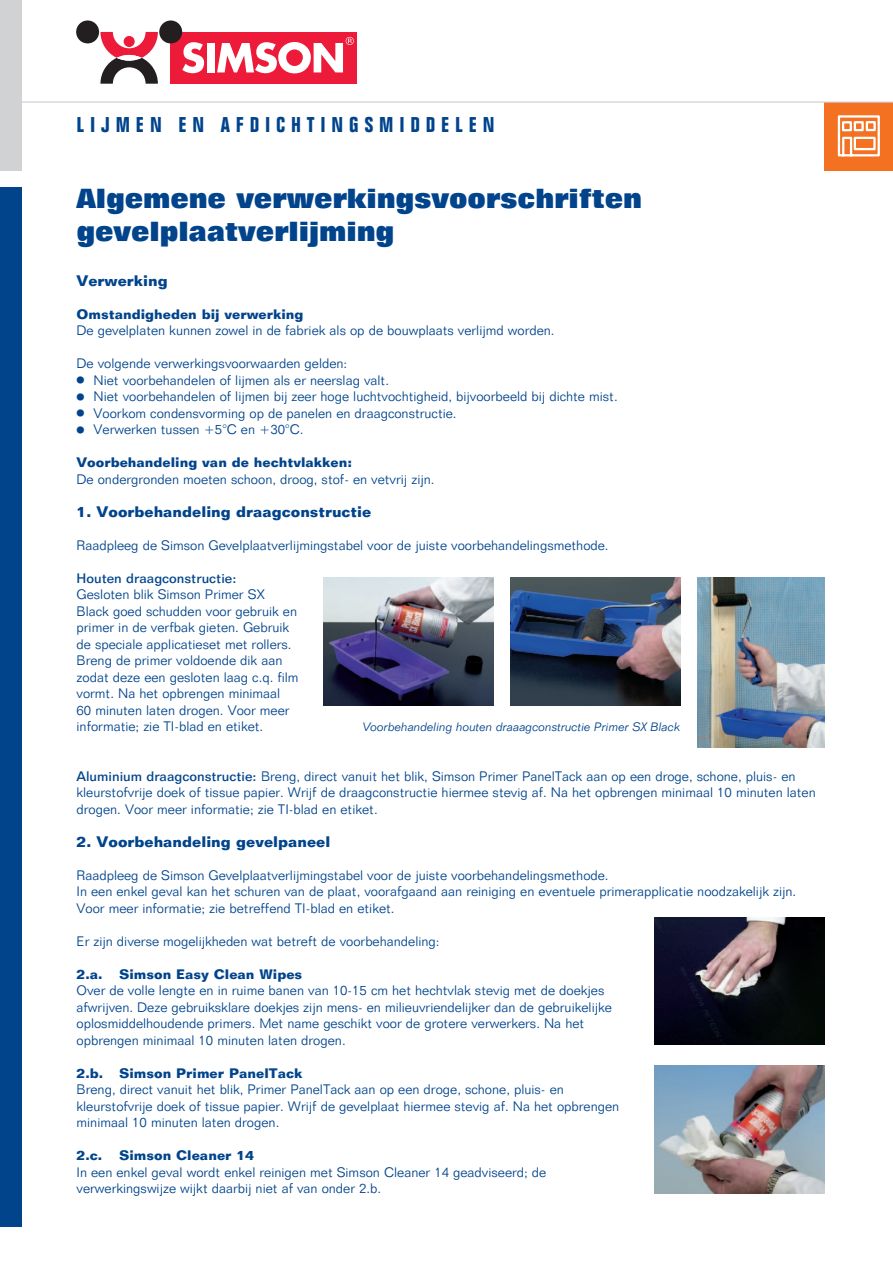
<style>
.page{position:relative;width:893px;height:1263px;background:#fff}
.page>*{position:absolute;margin:0;border:0;box-sizing:border-box;transform-origin:0 0}
.t1{font:800 27px/33px "Folio BT";letter-spacing:-.005em;color:#01448c}
.t2{font:700 condensed 21px "Folio BT";letter-spacing:.275em;color:#01448c}
.t3{font:700 15px "Folio BT";color:#01448c}
.t4{font:300 13.5px/16.5px "Folio BT";color:#01448c}
.t5{font:700 13.5px "Folio BT";color:#01448c}
.t6{font:500 13.5px "Folio BT";color:#01448c}
.t7{font:italic 300 12px "Folio BT";color:#01448c}
.s1{font-family:"Universal Newswith Comm Pi";font-weight:400;font-size:9px}
.s2{font-weight:500}
</style>
<div class="page">
<div style="left:825px;top:102px;width:68px;height:68px;background:#f37121"></div>
<svg style="left:837px;top:115px;width:43px;height:42px"></svg>
<div style="left:0;top:0;width:21px;height:170px;background:#d1d2d4"></div>
<div style="left:0;top:187px;width:21px;height:1039px;background:#01448c"></div>
<hr style="left:0;top:101px;width:893px;height:2px;background:#d1d2d4">
<div style="left:171px;top:32px;width:186px;height:52px;background:#ed1a3a"></div>
<svg style="left:182px;top:42px;width:22px;height:31px"></svg>
<div style="left:207px;top:43px;width:8px;height:29px;background:#fff"></div>
<svg style="left:100px;top:32px;width:58px;height:52px"></svg>
<div style="left:124px;top:36px;width:11px;height:11px;background:#ed1a3a;border-radius:50%"></div>
<div style="left:159px;top:20px;width:23px;height:23px;background:#231f20;border-radius:50%"></div>
<div style="left:76px;top:20px;width:23px;height:23px;background:#231f20;border-radius:50%"></div>
<svg style="left:117px;top:55px;width:25px;height:6px"></svg>
<svg style="left:217px;top:37px;width:137px;height:36px"></svg>
<img style="left:323px;top:578px;width:170px;height:127px">
<img style="left:510px;top:578px;width:170px;height:127px">
<img style="left:697px;top:578px;width:128px;height:170px">
<img style="left:655px;top:1066px;width:170px;height:127px">
<img style="left:655px;top:917px;width:170px;height:128px">
<h2 class="t2" style="left:77px;top:111px;width:420px">LIJMEN EN AFDICHTINGSMIDDELEN</h2>
<h1 class="t1" style="left:77px;top:182px;width:567px">Algemene verwerkingsvoorschriften gevelplaatverlijming</h1>
<p class="t3" style="left:77px;top:271px;width:93px">Verwerking</p>
<p class="t5" style="left:77px;top:306px;width:228px">Omstandigheden bij verwerking</p>
<p class="t4" style="left:77px;top:322px;width:480px">De gevelplaten kunnen zowel in de fabriek als op de bouwplaats verlijmd worden.</p>
<p class="t4" style="left:77px;top:355px;width:543px">De volgende verwerkingsvoorwaarden gelden:<br><span class="s1">V</span> Niet voorbehandelen of lijmen als er neerslag valt.<br><span class="s1">V</span> Niet voorbehandelen of lijmen bij zeer hoge luchtvochtigheid, bijvoorbeeld bij dichte mist.<br><span class="s1">V</span> Voorkom condensvorming op de panelen en draagconstructie.<br><span class="s1">V</span> Verwerken tussen +5°C en +30°C.</p>
<p class="t5" style="left:77px;top:454px;width:277px">Voorbehandeling van de hechtvlakken:</p>
<p class="t4" style="left:77px;top:471px;width:359px">De ondergronden moeten schoon, droog, stof- en vetvrij zijn.</p>
<p class="t3" style="left:77px;top:502px;width:296px">1. Voorbehandeling draagconstructie</p>
<p class="t4" style="left:77px;top:537px;width:534px">Raadpleeg de Simson Gevelplaatverlijmingstabel voor de juiste voorbehandelingsmethode.</p>
<p class="t6" style="left:77px;top:570px;width:161px">Houten draagconstructie:</p>
<p class="t4" style="left:77px;top:586px;width:224px">Gesloten blik Simson Primer SX Black goed schudden voor gebruik en primer in de verfbak gieten. Gebruik de speciale applicatieset met rollers.<br>Breng de primer voldoende dik aan zodat deze een gesloten laag c.q. film vormt. Na het opbrengen minimaal<br>60 minuten laten drogen. Voor meer informatie; zie TI-blad en etiket.</p>
<p class="t4" style="left:77px;top:768px;width:741px"><span class="s2">Aluminium draagconstructie:</span> Breng, direct vanuit het blik, Simson Primer PanelTack aan op een droge, schone, pluis- en kleurstofvrije doek of tissue papier. Wrijf de draagconstructie hiermee stevig af. Na het opbrengen minimaal 10 minuten laten drogen. Voor meer informatie; zie TI-blad en etiket.</p>
<p class="t3" style="left:77px;top:832px;width:255px">2. Voorbehandeling gevelpaneel</p>
<p class="t4" style="left:77px;top:867px;width:721px">Raadpleeg de Simson Gevelplaatverlijmingstabel voor de juiste voorbehandelingsmethode.<br>In een enkel geval kan het schuren van de plaat, voorafgaand aan reiniging en eventuele primerapplicatie noodzakelijk zijn.<br>Voor meer informatie; zie betreffend TI-blad en etiket.</p>
<p class="t4" style="left:77px;top:933px;width:364px">Er zijn diverse mogelijkheden wat betreft de voorbehandeling:</p>
<p class="t5" style="left:77px;top:966px;width:227px">2.a. Simson Easy Clean Wipes</p>
<p class="t4" style="left:77px;top:982px;width:537px">Over de volle lengte en in ruime banen van 10-15 cm het hechtvlak stevig met de doekjes afwrijven. Deze gebruiksklare doekjes zijn mens- en milieuvriendelijker dan de gebruikelijke oplosmiddelhoudende primers. Met name geschikt voor de grotere verwerkers. Na het opbrengen minimaal 10 minuten laten drogen.</p>
<p class="t5" style="left:77px;top:1065px;width:228px">2.b. Simson Primer PanelTack</p>
<p class="t4" style="left:77px;top:1081px;width:544px">Breng, direct vanuit het blik, Primer PanelTack aan op een droge, schone, pluis- en kleurstofvrije doek of tissue papier. Wrijf de gevelplaat hiermee stevig af. Na het opbrengen minimaal 10 minuten laten drogen.</p>
<p class="t5" style="left:77px;top:1147px;width:179px">2.c. Simson Cleaner 14</p>
<p class="t4" style="left:77px;top:1164px;width:471px">In een enkel geval wordt enkel reinigen met Simson Cleaner 14 geadviseerd; de verwerkingswijze wijkt daarbij niet af van onder 2.b.</p>
<p class="t7" style="left:363px;top:720px;width:319px">Voorbehandeling houten draaagconstructie Primer SX Black</p>
</div>
